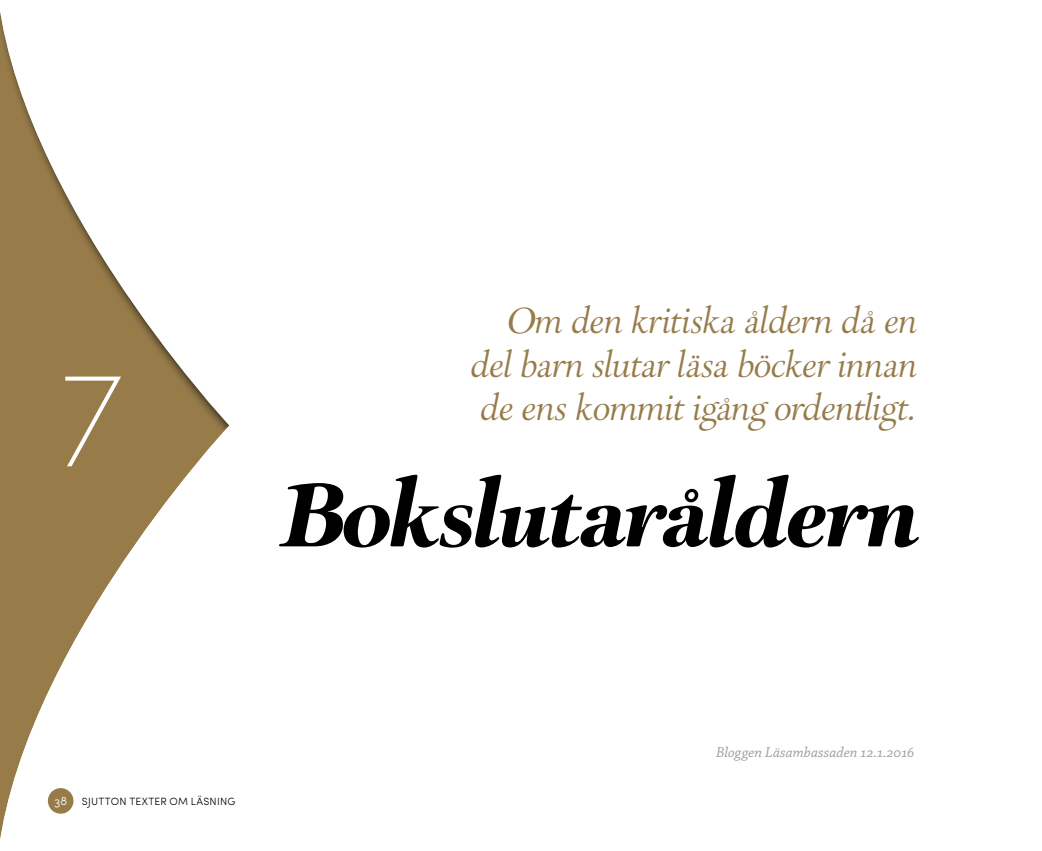
<style>
.page{position:relative;width:1042px;height:851px;background:#fff}
.page>*{position:absolute;margin:0;border:0;box-sizing:border-box;transform-origin:0 0}
.t1{font:200 135px "Sofia Pro";color:#fff}
.t2{font:700 90px "Park Lane";letter-spacing:-.015em;color:#000}
.t3{font:300 36px/43.2px "Park Lane";letter-spacing:-.005em;color:#977c4a;text-align:justify}
.t4{font:italic 15px "Chaparral Pro";letter-spacing:.005em;color:#9d9d9c}
.t5{font:300 10.5px "Sofia Pro";letter-spacing:.02em;color:#000}
.s1{font-size:12px;color:#fff}
</style>
<div class="page">
<div style="left:0;top:0;width:232px;height:850px;background:#000;opacity:.75"></div>
<div style="left:48px;top:788px;width:25px;height:25px;background:#977c4a;border-radius:50%"></div>
<h1 class="t1" style="left:57px;top:330px;width:68px">7</h1>
<p class="t3" style="left:468px;top:302px;width:448px;text-indent:36px">Om den kritiska åldern då en del barn slutar läsa böcker innan de ens kommit igång ordentligt.</p>
<h2 class="t2" style="left:272px;top:467px;width:644px">Bokslutaråldern</h2>
<p class="t5" style="left:54px;top:793px;width:183px"><span class="s1">38</span> SJUTTON TEXTER OM LÄSNING</p>
<p class="t4" style="left:716px;top:743px;width:200px">Bloggen Läsambassaden 12.1.2016</p>
</div>
